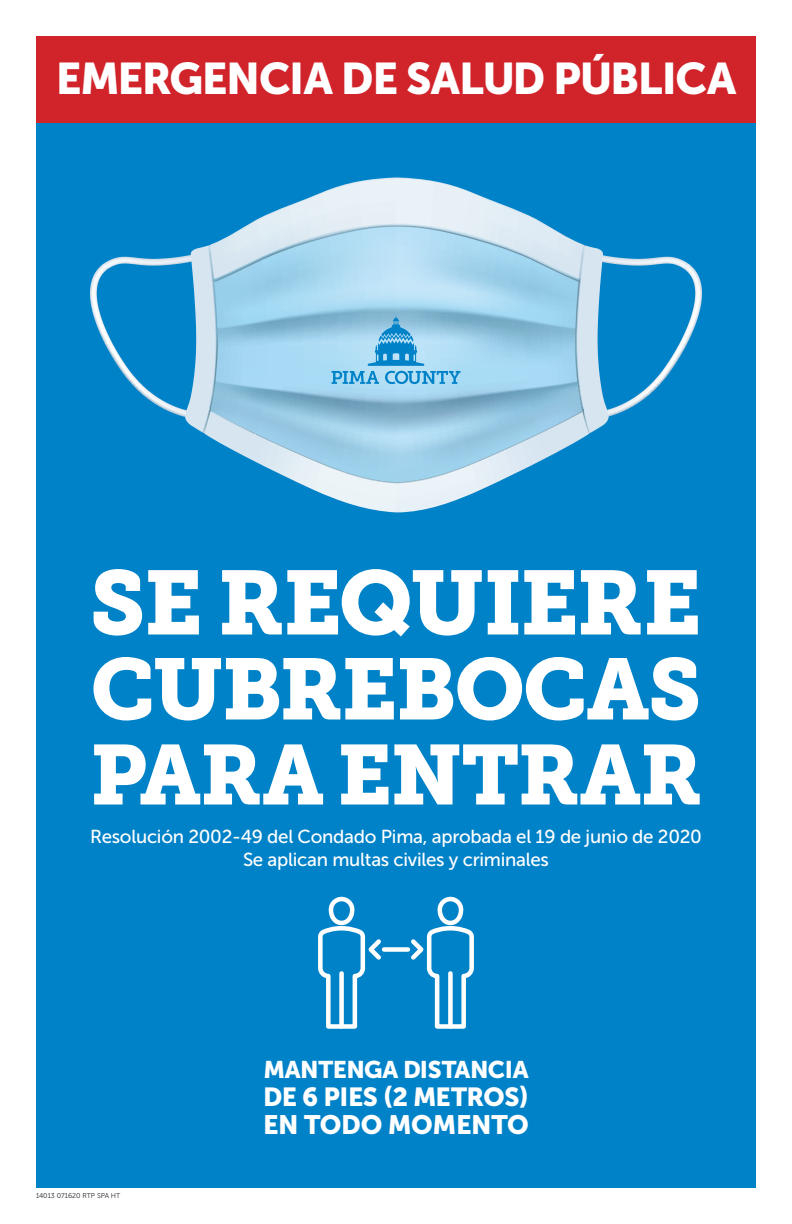
<style>
.page{position:relative;width:792px;height:1224px;background:#fff}
.page>*{position:absolute;margin:0;border:0;box-sizing:border-box;transform-origin:0 0}
.t1{font:90px "Museo Slab 900";letter-spacing:-.025em;color:#fff}
.t2{font:86px "Museo Slab 900";letter-spacing:-.025em;color:#fff}
.t3{font:84px "Museo Slab 900";letter-spacing:-.015em;color:#fff}
.t4{font:44px "Museo Sans 900";letter-spacing:-.03em;color:#fff}
.t5{font:26.5px "Museo Sans 900";letter-spacing:-.015em;color:#fff}
.t6{font:26px "Museo Sans 900";letter-spacing:-.015em;color:#fff}
.t7{font:24px "Museo Sans 900";letter-spacing:-.015em;color:#fff}
.t8{font:18.8px/22.5px "Museo Sans 500";letter-spacing:-.015em;color:#fff;text-align:center}
.t9{font:7px "Museo Sans 300";color:#231f20}
</style>
<div class="page">
<div style="left:36px;top:36px;width:720px;height:1152px;background:#0082c8"></div>
<svg style="left:609px;top:257px;width:86px;height:160px"></svg>
<svg style="left:90px;top:256px;width:95px;height:161px"></svg>
<svg style="left:185px;top:177px;width:424px;height:336px"></svg>
<div style="left:329px;top:897px;width:25px;height:28px;border:5px solid #fff;border-radius:11px"></div>
<svg style="left:318px;top:924px;width:66px;height:105px"></svg>
<div style="left:438px;top:897px;width:25px;height:28px;border:5px solid #fff;border-radius:11px"></div>
<svg style="left:408px;top:924px;width:66px;height:105px"></svg>
<div style="left:384px;top:947px;width:24px;height:5px;background:#fff"></div>
<div style="left:36px;top:36px;width:720px;height:87px;background:#d1232a"></div>
<svg style="left:332px;top:314px;width:128px;height:70px"></svg>
<h3 class="t4" style="left:56px;top:54px;width:682px">EMERGENCIA DE SALUD PÚBLICA</h3>
<h1 class="t1" style="left:90px;top:551px;width:613px">SE REQUIERE</h1>
<h2 class="t2" style="left:91px;top:639px;width:612px">CUBREBOCAS</h2>
<h3 class="t3" style="left:90px;top:726px;width:614px">PARA ENTRAR</h3>
<p class="t8" style="left:90px;top:825px;width:614px">Resolución 2002-49 del Condado Pima, aprobada el 19 de junio de 2020<br>Se aplican multas civiles y criminales</p>
<p class="t9" style="left:36px;top:1191px;width:86px">14013 071620 RTP SPA HT</p>
<p class="t7" style="left:263px;top:1056px;width:267px">MANTENGA DISTANCIA</p>
<h3 class="t6" style="left:263px;top:1082px;width:267px">DE 6 PIES (2 METROS)</h3>
<h3 class="t5" style="left:263px;top:1110px;width:267px">EN TODO MOMENTO</h3>
</div>
